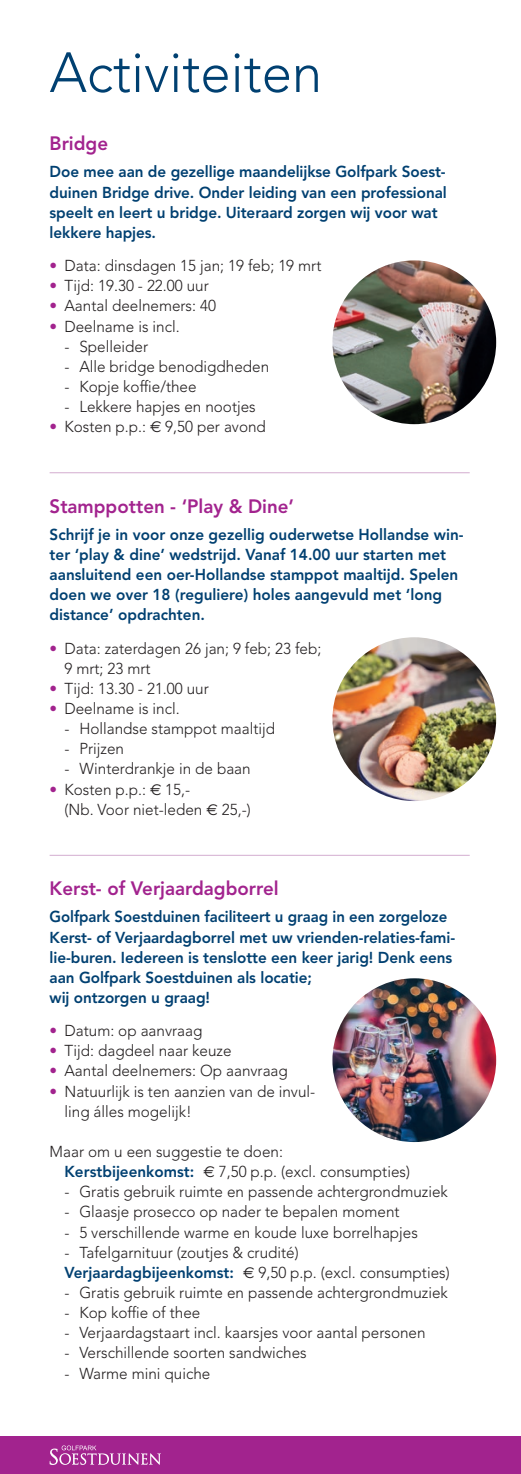
<style>
.page{position:relative;width:521px;height:1474px;background:#fff}
.page>*{position:absolute;margin:0;border:0;box-sizing:border-box;transform-origin:0 0}
.t1{font:300 56px "Avenir LT Std";color:#004071}
.t2{font:800 19.25px "Avenir LT Std";color:#a2238e}
.t3{font:300 15.75px/20.1px "Avenir LT Std";color:#231f20}
.t4{font:800 15.75px/20.1px "Avenir LT Std";letter-spacing:-.005em;color:#004071}
.t5{font:800 15.75px/20.1px "Avenir LT Std";letter-spacing:-.005em;color:#004071;scale:.95 1}
.s1{color:#a2238e}
.s2{font-family:"Euro Sans";font-weight:400}
.s3{font-weight:800;color:#004071}
</style>
<div class="page">
<div style="left:0;top:1436px;width:521px;height:37px;background:#a2238e"></div>
<hr style="left:50px;top:472px;width:420px;height:1px;background:#d4add0">
<hr style="left:50px;top:855px;width:420px;height:1px;background:#d4add0">
<img style="left:332px;top:260px;width:164px;height:164px;border-radius:82px">
<img style="left:332px;top:637px;width:164px;height:164px;border-radius:82px">
<img style="left:332px;top:978px;width:164px;height:164px;border-radius:82px">
<svg style="left:50px;top:1445px;width:111px;height:19px"></svg>
<h1 class="t1" style="left:50px;top:40px;width:274px">Activiteiten</h1>
<p class="t2" style="left:50px;top:132px;width:60px">Bridge</p>
<p class="t4" style="left:50px;top:162px;width:399px">Doe mee aan de gezellige maandelijkse Golfpark Soest&shy;duinen Bridge drive. Onder leiding van een professional speelt en leert u bridge. Uiteraard zorgen wij voor wat lekkere hapjes.</p>
<p class="t3" style="left:50px;top:256px;width:273px"><span class="s1">•</span> Data: dinsdagen 15 jan; 19 feb; 19 mrt</p>
<p class="t3" style="left:50px;top:276px;width:161px"><span class="s1">•</span> Tijd: 19.30 - 22.00 uur</p>
<p class="t3" style="left:50px;top:296px;width:168px"><span class="s1">•</span> Aantal deelnemers: 40</p>
<p class="t3" style="left:50px;top:316px;width:132px"><span class="s1">•</span> Deelname is incl.</p>
<p class="t3" style="left:64px;top:336px;width:85px">- Spelleider</p>
<p class="t3" style="left:64px;top:356px;width:206px">- Alle bridge benodigdheden</p>
<p class="t3" style="left:64px;top:376px;width:134px">- Kopje koffie/thee</p>
<p class="t3" style="left:64px;top:396px;width:193px">- Lekkere hapjes en nootjes</p>
<p class="t3" style="left:50px;top:417px;width:218px"><span class="s1">•</span> Kosten p.p.: <span class="s2">€</span> 9,50 per avond</p>
<p class="t2" style="left:50px;top:494px;width:246px">Stamppotten - ‘Play &amp; Dine’</p>
<p class="t4" style="left:50px;top:524px;width:415px">Schrijf je in voor onze gezellig ouderwetse Hollandse win&shy;ter ‘play &amp; dine’ wedstrijd. Vanaf 14.00 uur starten met aansluitend een oer-Hollandse stamppot maaltijd. Spelen doen we over 18 (reguliere) holes aangevuld met ‘long distance’ opdrachten.</p>
<p class="t3" style="left:64px;top:638px;width:258px;text-indent:-15px"><span class="s1">•</span> Data: zaterdagen 26 jan; 9 feb; 23 feb;<br>9 mrt; 23 mrt</p>
<p class="t3" style="left:50px;top:678px;width:161px"><span class="s1">•</span> Tijd: 13.30 - 21.00 uur</p>
<p class="t3" style="left:50px;top:698px;width:132px"><span class="s1">•</span> Deelname is incl.</p>
<p class="t3" style="left:64px;top:718px;width:212px">- Hollandse stamppot maaltijd</p>
<p class="t3" style="left:64px;top:739px;width:61px">- Prijzen</p>
<p class="t3" style="left:64px;top:759px;width:188px">- Winterdrankje in de baan</p>
<p class="t3" style="left:64px;top:779px;width:188px;text-indent:-15px"><span class="s1">•</span> Kosten p.p.: <span class="s2">€</span> 15,-<br>(Nb. Voor niet-leden <span class="s2">€</span> 25,-)</p>
<p class="t2" style="left:50px;top:877px;width:230px">Kerst- of Verjaardagborrel</p>
<p class="t5" style="left:50px;top:906px;width:428px">Golfpark Soestduinen faciliteert u graag in een zorgeloze Kerst- of Verjaardagborrel met uw vrienden-relaties-fami&shy;lie-buren. Iedereen is tenslotte een keer jarig! Denk eens aan Golfpark Soestduinen als locatie;<br>wij ontzorgen u graag!</p>
<p class="t3" style="left:50px;top:1020px;width:154px"><span class="s1">•</span> Datum: op aanvraag</p>
<p class="t3" style="left:50px;top:1040px;width:183px"><span class="s1">•</span> Tijd: dagdeel naar keuze</p>
<p class="t3" style="left:50px;top:1061px;width:240px"><span class="s1">•</span> Aantal deelnemers: Op aanvraag</p>
<p class="t3" style="left:64px;top:1081px;width:252px;text-indent:-15px"><span class="s1">•</span> Natuurlijk is ten aanzien van de invul&shy;ling álles mogelijk!</p>
<p class="t3" style="left:64px;top:1141px;width:347px;text-indent:-15px">Maar om u een suggestie te doen:<br><span class="s3">Kerstbijeenkomst:</span> <span class="s2">€</span> 7,50 p.p. (excl. consumpties)</p>
<p class="t3" style="left:64px;top:1181px;width:385px">- Gratis gebruik ruimte en passende achtergrondmuziek</p>
<p class="t3" style="left:64px;top:1201px;width:337px">- Glaasje prosecco op nader te bepalen moment</p>
<p class="t3" style="left:64px;top:1222px;width:355px">- 5 verschillende warme en koude luxe borrelhapjes</p>
<p class="t3" style="left:64px;top:1242px;width:387px">- Tafelgarnituur (zoutjes &amp; crudité)<br><span class="s3">Verjaardagbijeenkomst:</span> <span class="s2">€</span> 9,50 p.p. (excl. consumpties)</p>
<p class="t3" style="left:64px;top:1282px;width:385px">- Gratis gebruik ruimte en passende achtergrondmuziek</p>
<p class="t3" style="left:64px;top:1302px;width:137px">- Kop koffie of thee</p>
<p class="t3" style="left:64px;top:1322px;width:363px">- Verjaardagstaart incl. kaarsjes voor aantal personen</p>
<p class="t3" style="left:64px;top:1342px;width:244px">- Verschillende soorten sandwiches</p>
<p class="t3" style="left:64px;top:1362px;width:147px">- Warme mini quiche</p>
</div>
